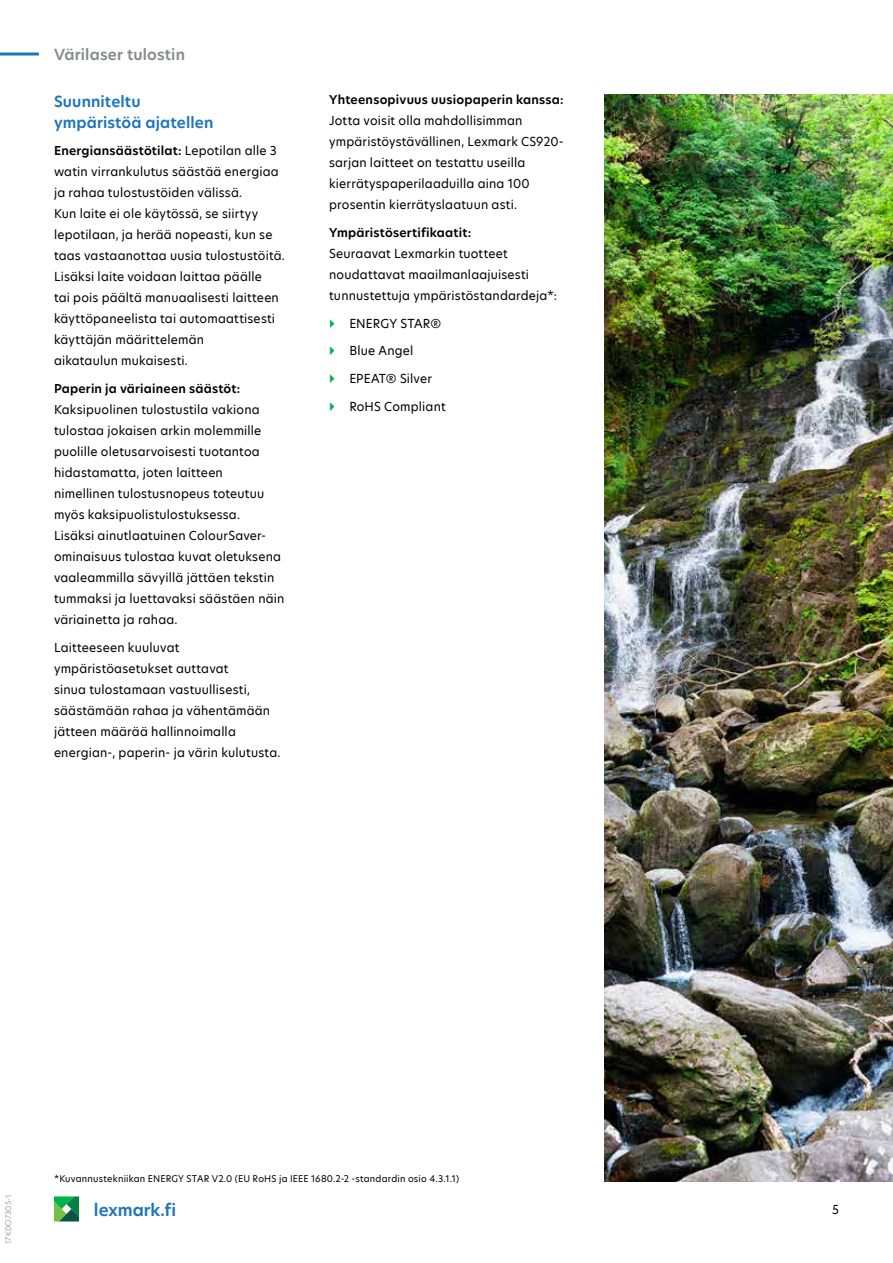
<style>
.page{position:relative;width:893px;height:1263px;background:#fff}
.page>*{position:absolute;margin:0;border:0;box-sizing:border-box;transform-origin:0 0}
.t1{font:600 16.5px "TP Hero";color:#1c75bc}
.t2{font:600 15px/21px "TP Hero";letter-spacing:.01em;color:#1c75bc}
.t3{font:600 15px "TP Hero";letter-spacing:.01em;color:#888a8d}
.t4{font:12px/21px "TP Hero";letter-spacing:.015em;color:#000}
.t5{font:600 12px "TP Hero";letter-spacing:.015em;color:#000}
.t6{font:9px "TP Hero";letter-spacing:.025em;color:#000}
.t7{font:300 7.5px "TP Hero";letter-spacing:.025em;color:#888a8d}
.s1{font-weight:600}
</style>
<div class="page">
<hr style="left:0;top:52px;width:39px;height:3px;background:#1c75bc">
<svg style="left:54px;top:1196px;width:25px;height:25px"></svg>
<img style="left:604px;top:95px;width:289px;height:1087px">
<p class="t3" style="left:54px;top:44px;width:133px">Värilaser tulostin</p>
<p class="t2" style="left:54px;top:91px;width:161px">Suunniteltu ympäristöä ajatellen</p>
<p class="t4" style="left:54px;top:140px;width:232px"><span class="s1">Energiansäästötilat:</span> Lepotilan alle 3 watin virrankulutus säästää energiaa ja rahaa tulostustöiden välissä.<br>Kun laite ei ole käytössä, se siirtyy lepotilaan, ja herää nopeasti, kun se taas vastaanottaa uusia tulostustöitä.<br>Lisäksi laite voidaan laittaa päälle<br>tai pois päältä manuaalisesti laitteen käyttöpaneelista tai automaattisesti käyttäjän määrittelemän<br>aikataulun mukaisesti.</p>
<p class="t5" style="left:54px;top:380px;width:188px">Paperin ja väriaineen säästöt:</p>
<p class="t4" style="left:54px;top:399px;width:232px">Kaksipuolinen tulostustila vakiona tulostaa jokaisen arkin molemmille puolille oletusarvoisesti tuotantoa hidastamatta, joten laitteen nimellinen tulostusnopeus toteutuu myös kaksipuolistulostuksessa.<br>Lisäksi ainutlaatuinen ColourSaver&shy;ominaisuus tulostaa kuvat oletuksena vaaleammilla sävyillä jättäen tekstin tummaksi ja luettavaksi säästäen näin väriainetta ja rahaa.</p>
<p class="t4" style="left:54px;top:637px;width:228px">Laitteeseen kuuluvat ympäristöasetukset auttavat<br>sinua tulostamaan vastuullisesti, säästämään rahaa ja vähentämään jätteen määrää hallinnoimalla energian-, paperin- ja värin kulutusta.</p>
<p class="t5" style="left:329px;top:92px;width:236px">Yhteensopivuus uusiopaperin kanssa:</p>
<p class="t4" style="left:329px;top:110px;width:236px">Jotta voisit olla mahdollisimman ympäristöystävällinen, Lexmark CS920- sarjan laitteet on testattu useilla kierrätyspaperilaaduilla aina 100 prosentin kierrätyslaatuun asti.</p>
<p class="t5" style="left:329px;top:224px;width:143px">Ympäristösertifikaatit:</p>
<p class="t4" style="left:329px;top:243px;width:229px">Seuraavat Lexmarkin tuotteet noudattavat maailmanlaajuisesti tunnustettuja ympäristöstandardeja*:</p>
<p class="t4" style="left:349px;top:313px;width:93px">ENERGY STAR®</p>
<p class="t4" style="left:349px;top:340px;width:65px">Blue Angel</p>
<p class="t4" style="left:349px;top:368px;width:84px">EPEAT® Silver</p>
<p class="t4" style="left:349px;top:396px;width:98px">RoHS Compliant</p>
<p class="t7" style="left:3px;top:1244px;width:50px;rotate:-90deg">17KDO7305-1</p>
<p class="t6" style="left:54px;top:1172px;width:407px">*Kuvannustekniikan ENERGY STAR V2.0 (EU RoHS ja IEEE 1680.2-2 -standardin osio 4.3.1.1)</p>
<h1 class="t1" style="left:94px;top:1198px;width:84px">lexmark.fi</h1>
<p class="t4" style="left:832px;top:1199px;width:8px">5</p>
</div>
